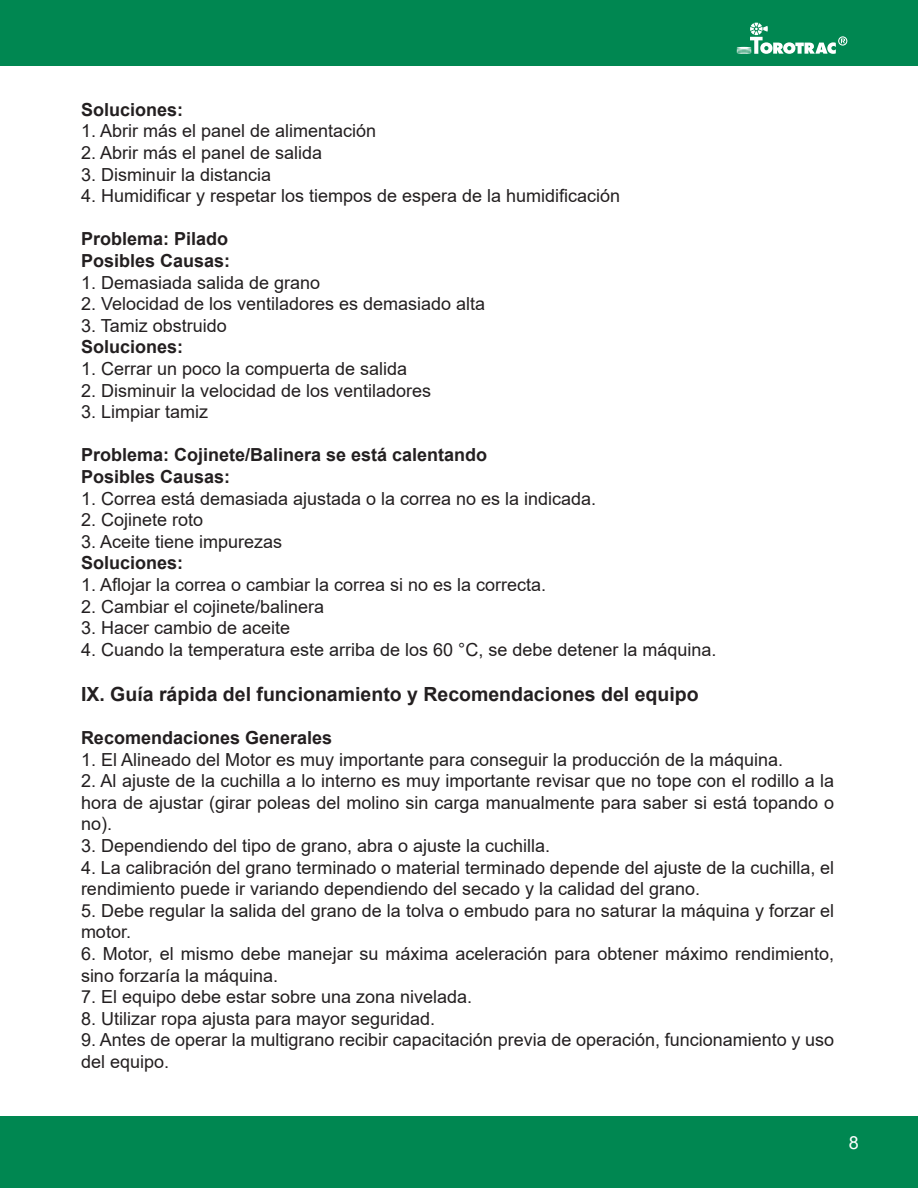
<style>
.page{position:relative;width:918px;height:1188px;background:#fff}
.page>*{position:absolute;margin:0;border:0;box-sizing:border-box;transform-origin:0 0}
.t1{font:700 19.5px "Arial";color:#231f20}
.t2{font:18px/21.6px "Arial";color:#231f20}
.t3{font:700 18px "Arial";color:#231f20}
.t4{font:18px "Arial";color:#fff}
</style>
<div class="page">
<div style="left:0;top:1116px;width:918px;height:72px;background:#008751"></div>
<div style="left:0;top:0;width:918px;height:66px;background:#008751"></div>
<svg style="left:737px;top:22px;width:110px;height:32px"></svg>
<p class="t3" style="left:81px;top:97px;width:104px">Soluciones:</p>
<p class="t2" style="left:81px;top:120px;width:297px">1. Abrir más el panel de alimentación</p>
<p class="t2" style="left:81px;top:142px;width:243px">2. Abrir más el panel de salida</p>
<p class="t2" style="left:81px;top:163px;width:192px">3. Disminuir la distancia</p>
<p class="t2" style="left:81px;top:185px;width:541px">4. Humidificar y respetar los tiempos de espera de la humidificación</p>
<p class="t3" style="left:81px;top:226px;width:149px">Problema: Pilado</p>
<p class="t3" style="left:81px;top:248px;width:151px">Posibles Causas:</p>
<p class="t2" style="left:81px;top:271px;width:241px">1. Demasiada salida de grano</p>
<p class="t2" style="left:81px;top:293px;width:406px">2. Velocidad de los ventiladores es demasiado alta</p>
<p class="t2" style="left:81px;top:314px;width:147px">3. Tamiz obstruido</p>
<p class="t3" style="left:81px;top:334px;width:104px">Soluciones:</p>
<p class="t2" style="left:81px;top:358px;width:328px">1. Cerrar un poco la compuerta de salida</p>
<p class="t2" style="left:81px;top:379px;width:352px">2. Disminuir la velocidad de los ventiladores</p>
<p class="t2" style="left:81px;top:401px;width:129px">3. Limpiar tamiz</p>
<p class="t3" style="left:81px;top:442px;width:408px">Problema: Cojinete/Balinera se está calentando</p>
<p class="t3" style="left:81px;top:464px;width:151px">Posibles Causas:</p>
<p class="t2" style="left:81px;top:487px;width:517px">1. Correa está demasiada ajustada o la correa no es la indicada.</p>
<p class="t2" style="left:81px;top:509px;width:124px">2. Cojinete roto</p>
<p class="t2" style="left:81px;top:530px;width:203px">3. Aceite tiene impurezas</p>
<p class="t3" style="left:81px;top:550px;width:104px">Soluciones:</p>
<p class="t2" style="left:81px;top:574px;width:467px">1. Aflojar la correa o cambiar la correa si no es la correcta.</p>
<p class="t2" style="left:81px;top:595px;width:245px">2. Cambiar el cojinete/balinera</p>
<p class="t2" style="left:81px;top:617px;width:211px">3. Hacer cambio de aceite</p>
<p class="t2" style="left:81px;top:638px;width:637px">4. Cuando la temperatura este arriba de los 60 °C, se debe detener la máquina.</p>
<p class="t1" style="left:81px;top:680px;width:619px">IX. Guía rápida del funcionamiento y Recomendaciones del equipo</p>
<p class="t3" style="left:81px;top:725px;width:253px">Recomendaciones Generales</p>
<p class="t2" style="left:81px;top:748px;width:704px">1. El Alineado del Motor es muy importante para conseguir la producción de la máquina.</p>
<p class="t2" style="left:81px;top:770px;width:755px;text-align:justify">2. Al ajuste de la cuchilla a lo interno es muy importante revisar que no tope con el rodillo a la hora de ajustar (girar poleas del molino sin carga manualmente para saber si está topando o no).</p>
<p class="t2" style="left:81px;top:835px;width:471px">3. Dependiendo del tipo de grano, abra o ajuste la cuchilla.</p>
<p class="t2" style="left:81px;top:856px;width:755px">4. La calibración del grano terminado o material terminado depende del ajuste de la cuchilla, el rendimiento puede ir variando dependiendo del secado y la calidad del grano.</p>
<p class="t2" style="left:81px;top:899px;width:755px">5. Debe regular la salida del grano de la tolva o embudo para no saturar la máquina y forzar el motor.</p>
<p class="t2" style="left:81px;top:943px;width:755px">6. Motor, el mismo debe manejar su máxima aceleración para obtener máximo rendimiento, sino forzaría la máquina.</p>
<p class="t2" style="left:81px;top:986px;width:393px">7. El equipo debe estar sobre una zona nivelada.</p>
<p class="t2" style="left:81px;top:1007px;width:356px">8. Utilizar ropa ajusta para mayor seguridad.</p>
<p class="t2" style="left:81px;top:1029px;width:755px">9. Antes de operar la multigrano recibir capacitación previa de operación, funcionamiento y uso del equipo.</p>
<p class="t4" style="left:849px;top:1130px;width:12px">8</p>
</div>
